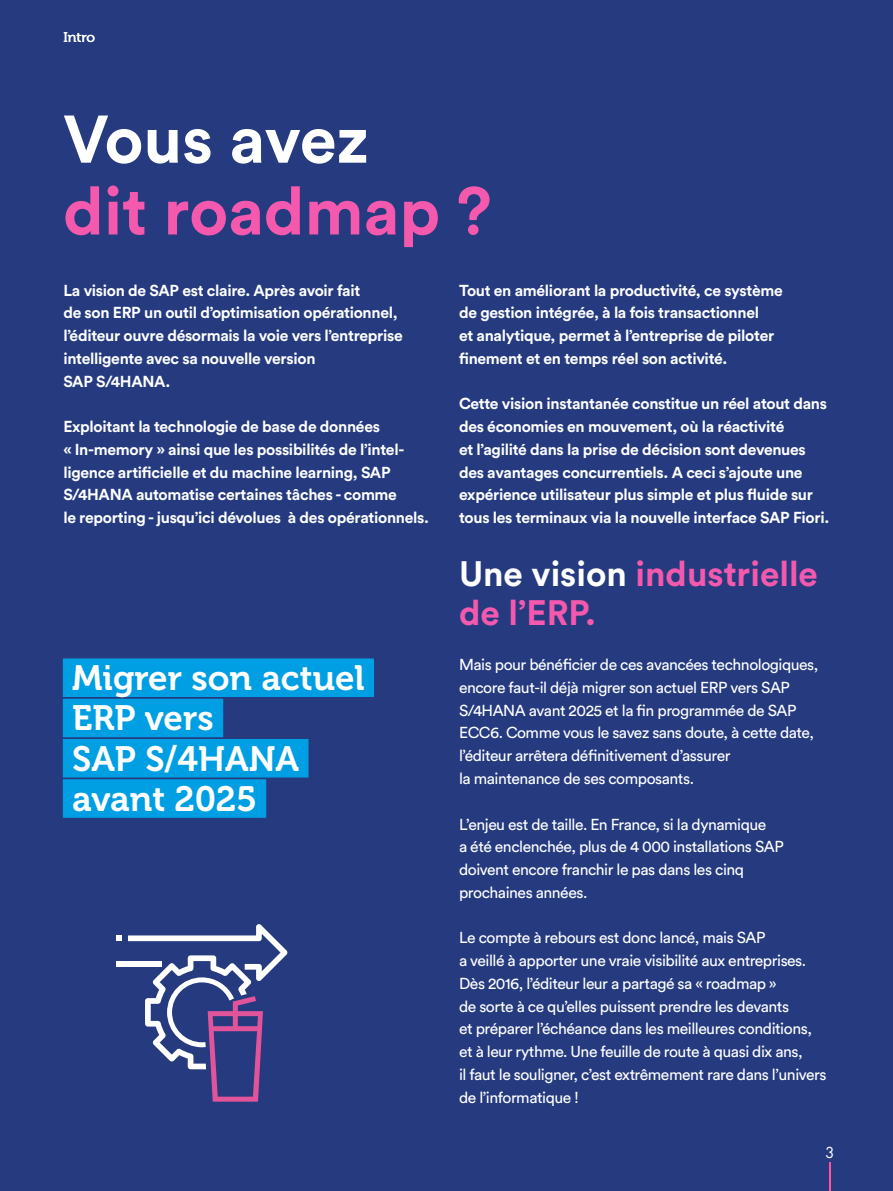
<style>
.page{position:relative;width:893px;height:1191px;background:#253a7f}
.page>*{position:absolute;margin:0;border:0;box-sizing:border-box;transform-origin:0 0}
.t1{font:700 66.5px "Circular Std";color:#f559ad}
.t2{font:700 66.5px "Circular Std";letter-spacing:-.005em;color:#fff}
.t3{font:35px/40.2px "Museo 700";color:#fff}
.t4{font:700 35px/38.5px "Circular Std";color:#f559ad}
.t5{font:16.62px "Futura PT";color:#fff}
.t6{font:700 15.75px/22.8px "Circular Std";letter-spacing:-.02em;color:#fff}
.t7{font:15.75px/22.8px "Circular Std";letter-spacing:-.03em;color:#fff}
.t8{font:14px "Museo 500";color:#fff}
.s1{color:#fff}
</style>
<div class="page">
<div style="left:63px;top:658px;width:311px;height:39px;background:#009fe3"></div>
<div style="left:63px;top:698px;width:160px;height:39px;background:#009fe3"></div>
<div style="left:63px;top:739px;width:245px;height:38px;background:#009fe3"></div>
<div style="left:63px;top:779px;width:203px;height:38px;background:#009fe3"></div>
<div style="left:117px;top:961px;width:45px;height:5px;background:#fff"></div>
<svg style="left:117px;top:935px;width:5px;height:6px"></svg>
<svg style="left:128px;top:924px;width:160px;height:177px"></svg>
<hr style="left:829px;top:1162px;width:2px;height:29px;background:#ff5499">
<p class="t8" style="left:63px;top:30px;width:33px">Intro</p>
<h1 class="t2" style="left:63px;top:96px;width:307px">Vous avez</h1>
<h1 class="t1" style="left:63px;top:168px;width:430px">dit roadmap ?</h1>
<p class="t6" style="left:63px;top:278px;width:341px">La vision de SAP est claire. Après avoir fait<br>de son ERP un outil d’optimisation opérationnel, l’éditeur ouvre désormais la voie vers l’entreprise intelligente avec sa nouvelle version<br>SAP S/4HANA.</p>
<p class="t6" style="left:63px;top:415px;width:367px">Exploitant la technologie de base de données<br>« In-memory » ainsi que les possibilités de l’intel&shy;ligence artificielle et du machine learning, SAP S/4HANA automatise certaines tâches - comme<br>le reporting - jusqu’ici dévolues à des opérationnels.</p>
<h2 class="t3" style="left:72px;top:658px;width:294px">Migrer son actuel<br>ERP vers<br>SAP S/4HANA avant 2025</h2>
<p class="t6" style="left:459px;top:278px;width:325px">Tout en améliorant la productivité, ce système de gestion intégrée, à la fois transactionnel<br>et analytique, permet à l’entreprise de piloter finement et en temps réel son activité.</p>
<p class="t6" style="left:459px;top:392px;width:372px">Cette vision instantanée constitue un réel atout dans des économies en mouvement, où la réactivité<br>et l’agilité dans la prise de décision sont devenues des avantages concurrentiels. A ceci s’ajoute une expérience utilisateur plus simple et plus fluide sur tous les terminaux via la nouvelle interface SAP Fiori.</p>
<h2 class="t4" style="left:459px;top:554px;width:360px"><span class="s1">Une vision</span> industrielle de l’ERP.</h2>
<p class="t7" style="left:459px;top:653px;width:361px">Mais pour bénéficier de ces avancées technologiques, encore faut-il déjà migrer son actuel ERP vers SAP S/4HANA avant 2025 et la fin programmée de SAP ECC6. Comme vous le savez sans doute, à cette date, l’éditeur arrêtera définitivement d’assurer<br>la maintenance de ses composants.</p>
<p class="t7" style="left:459px;top:812px;width:326px">L’enjeu est de taille. En France, si la dynamique<br>a été enclenchée, plus de 4 000 installations SAP doivent encore franchir le pas dans les cinq prochaines années.</p>
<p class="t7" style="left:459px;top:926px;width:369px">Le compte à rebours est donc lancé, mais SAP<br>a veillé à apporter une vraie visibilité aux entreprises.<br>Dès 2016, l’éditeur leur a partagé sa « roadmap »<br>de sorte à ce qu’elles puissent prendre les devants<br>et préparer l’échéance dans les meilleures conditions, et à leur rythme. Une feuille de route à quasi dix ans,<br>il faut le souligner, c’est extrêmement rare dans l’univers de l’informatique !</p>
<p class="t5" style="left:825px;top:1142px;width:11px">3</p>
</div>
